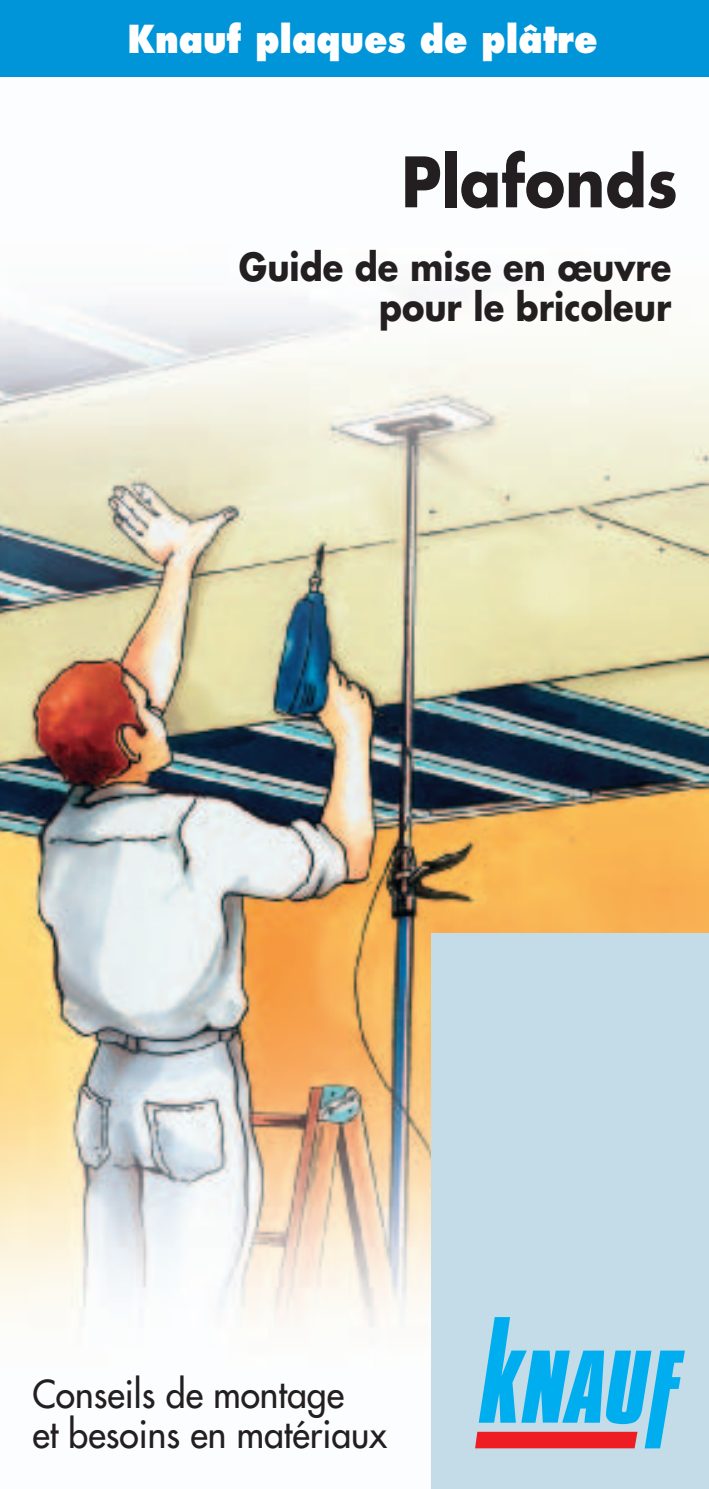
<style>
.page{position:relative;width:709px;height:1489px;background:#fff}
.page>*{position:absolute;margin:0;border:0;box-sizing:border-box;transform-origin:0 0}
.t1{font:700 67.5px "Futura";color:#231f20;scale:.9 1}
.t2{font:37.5px/40px "Futura";color:#231f20;scale:.95 1}
.t3{font:700 37.5px/40px "Futura";color:#231f20;text-align:right;scale:.9 1}
.t4{font:800 37.5px "Futura";color:#fff;scale:.9 1}
</style>
<div class="page">
<img style="left:0;top:286px;width:709px;height:1041px">
<div style="left:431px;top:933px;width:278px;height:555px;background:#c3dce8"></div>
<div style="left:0;top:0;width:709px;height:77px;background:#0095d9"></div>
<svg style="left:475px;top:1317px;width:210px;height:131px"></svg>
<p class="t4" style="left:127px;top:23px;width:524px">Knauf plaques de plâtre</p>
<h1 class="t1" style="left:401px;top:151px;width:309px">Plafonds</h1>
<p class="t3" style="left:239px;top:250px;width:482px">Guide de mise en œuvre pour le bricoleur</p>
<p class="t2" style="left:32px;top:1376px;width:374px">Conseils de montage<br>et besoins en matériaux</p>
</div>
